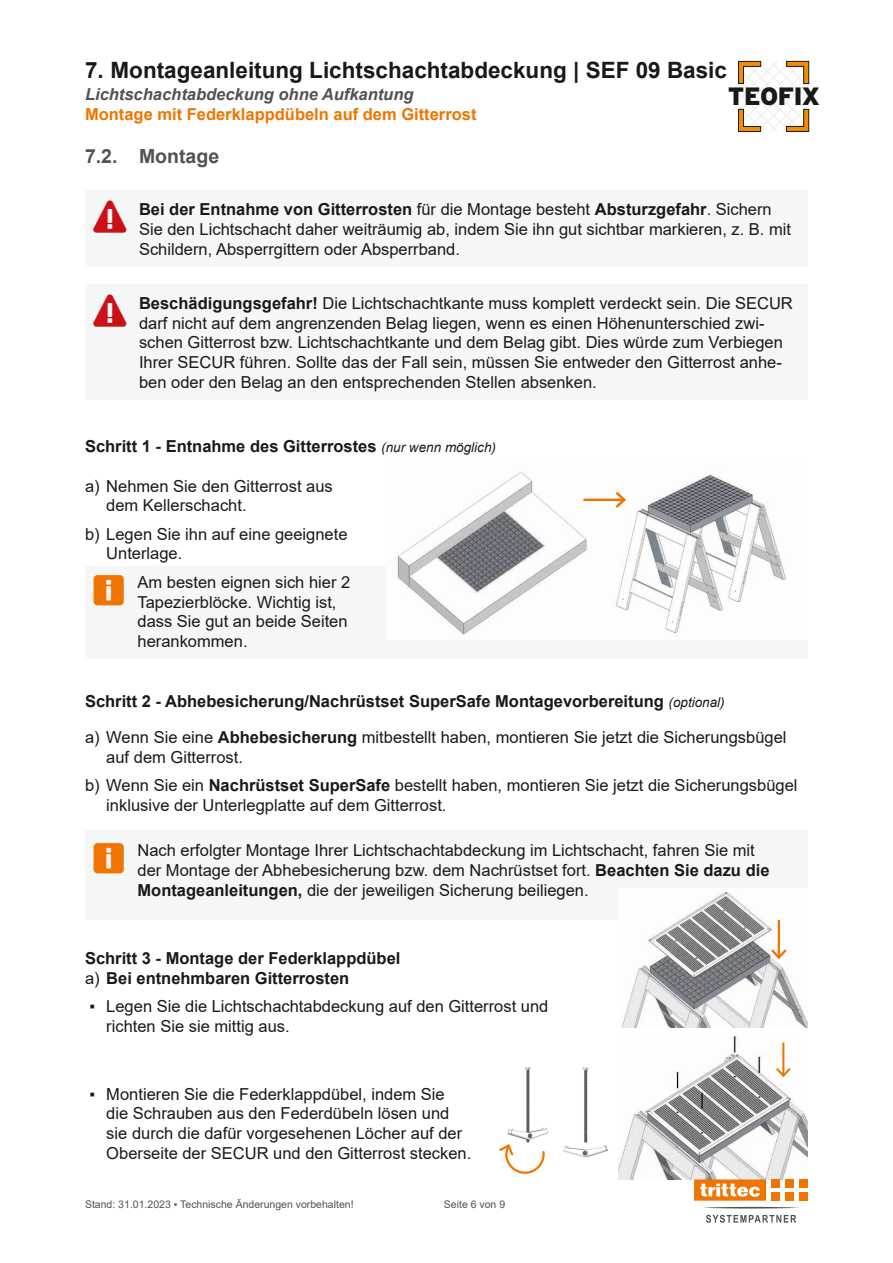
<style>
.page{position:relative;width:893px;height:1263px;background:#fff}
.page>*{position:absolute;margin:0;border:0;box-sizing:border-box;transform-origin:0 0}
.t1{font:900 25.05px "Interstate";letter-spacing:-.02em;color:#181a16}
.t2{font:700 22.5px "Arial";color:#1b1819}
.t3{font:700 19.5px "Arial";color:#525254}
.t4{font:16.5px/19.8px "Arial";color:#1b1819}
.t5{font:700 16.5px/36px "Arial";color:#1b1819}
.t6{font:700 16.5px "Arial";color:#ef7500}
.t7{font:italic 700 16.5px "Arial";color:#525254}
.t8{font:10.5px "Arial";color:#525254}
.s1{font-weight:700}
.s2{font-weight:400;font-style:italic;font-size:13.5px}
.s3{font-weight:400}
</style>
<div class="page">
<div style="left:85px;top:191px;width:723px;height:76px;background:#f5f6f6"></div>
<div style="left:85px;top:284px;width:723px;height:116px;background:#f5f6f6"></div>
<div style="left:85px;top:566px;width:723px;height:93px;background:#f5f6f6"></div>
<div style="left:85px;top:830px;width:723px;height:90px;background:#f5f6f6"></div>
<img style="left:397px;top:471px;width:201px;height:164px">
<img style="left:598px;top:472px;width:188px;height:161px">
<hr style="left:584px;top:499px;width:40px;height:2px;background:#ef7500">
<svg style="left:614px;top:490px;width:14px;height:20px"></svg>
<img style="left:621px;top:891px;width:187px;height:136px">
<hr style="left:778px;top:921px;width:2px;height:36px;background:#ef7500">
<svg style="left:769px;top:947px;width:19px;height:14px"></svg>
<img style="left:507px;top:1067px;width:101px;height:91px">
<svg style="left:499px;top:1142px;width:46px;height:32px"></svg>
<img style="left:619px;top:1035px;width:189px;height:144px">
<hr style="left:782px;top:1043px;width:2px;height:33px;background:#ef7500">
<svg style="left:774px;top:1066px;width:18px;height:12px"></svg>
<svg style="left:738px;top:61px;width:71px;height:71px"></svg>
<div style="left:772px;top:1179px;width:8px;height:8px;background:#ef7500"></div>
<div style="left:772px;top:1192px;width:8px;height:9px;background:#ef7500"></div>
<svg style="left:694px;top:1179px;width:72px;height:22px"></svg>
<div style="left:786px;top:1179px;width:8px;height:8px;background:#ef7500"></div>
<div style="left:786px;top:1192px;width:8px;height:9px;background:#ef7500"></div>
<div style="left:800px;top:1179px;width:8px;height:8px;background:#ef7500"></div>
<div style="left:800px;top:1192px;width:8px;height:9px;background:#ef7500"></div>
<svg style="left:703px;top:1207px;width:96px;height:1px"></svg>
<svg style="left:706px;top:1215px;width:90px;height:8px"></svg>
<h2 class="t2" style="left:85px;top:54px;width:643px">7. Montageanleitung Lichtschachtabdeckung | SEF 09 Basic</h2>
<p class="t7" style="left:85px;top:84px;width:330px">Lichtschachtabdeckung ohne Aufkantung</p>
<p class="t6" style="left:85px;top:103px;width:393px">Montage mit Federklappdübeln auf dem Gitterrost</p>
<p class="t3" style="left:85px;top:142px;width:136px">7.2. Montage</p>
<p class="t4" style="left:139px;top:200px;width:654px"><span class="s1">Bei der Entnahme von Gitterrosten</span> für die Montage besteht <span class="s1">Absturzgefahr</span>. Sichern<br>Sie den Lichtschacht daher weiträumig ab, indem Sie ihn gut sichtbar markieren, z. B. mit<br>Schildern, Absperrgittern oder Absperrband.</p>
<p class="t4" style="left:139px;top:293px;width:655px"><span class="s1">Beschädigungsgefahr!</span> Die Lichtschachtkante muss komplett verdeckt sein. Die SECUR darf nicht auf dem angrenzenden Belag liegen, wenn es einen Höhenunterschied zwi&shy;schen Gitterrost bzw. Lichtschachtkante und dem Belag gibt. --Dies würde zum Verbiegen Ihrer SECUR führen. Sollte das der Fall sein, müssen Sie entweder den Gitterrost anhe&shy;ben oder den Belag an den entsprechenden Stellen absenken.</p>
<h1 class="t1" style="left:728px;top:82px;width:94px">TEOFIX</h1>
<p class="t5" style="left:85px;top:428px;width:412px">Schritt 1 - Entnahme des Gitterrostes <span class="s2">(nur wenn möglich)</span></p>
<p class="t4" style="left:106px;top:476px;width:228px;text-indent:-21px">a) Nehmen Sie den Gitterrost aus dem Kellerschacht.</p>
<p class="t4" style="left:106px;top:524px;width:243px;text-indent:-21px">b) Legen Sie ihn auf eine geeignete<br>Unterlage.</p>
<p class="t4" style="left:138px;top:572px;width:214px">Am besten eignen sich hier 2<br>Tapezierblöcke. Wichtig ist, dass Sie gut an beide Seiten herankommen.</p>
<p class="t5" style="left:85px;top:683px;width:703px">Schritt 2 - Abhebesicherung/Nachrüstset SuperSafe Montagevorbereitung <span class="s2">(optional)<br></span><span class="s3">a) Wenn Sie eine</span> Abhebesicherung <span class="s3">mitbestellt haben, montieren Sie jetzt die Sicherungsbügel</span></p>
<p class="t4" style="left:85px;top:742px;width:714px;line-height:28.3px;text-indent:21px">auf dem Gitterrost.<br>b) Wenn Sie ein <span class="s1">Nachrüstset SuperSafe</span> bestellt haben, montieren Sie jetzt die Sicherungsbügel</p>
<p class="t4" style="left:106px;top:795px;width:342px">inklusive der Unterlegplatte auf dem Gitterrost.</p>
<p class="t4" style="left:138px;top:840px;width:633px">Nach erfolgter Montage Ihrer Lichtschachtabdeckung im Lichtschacht, fahren Sie mit der Montage der Abhebesicherung bzw. dem Nachrüstset fort. <span class="s1">Beachten Sie dazu die<br>Montageanleitungen,</span> die der jeweiligen Sicherung beiliegen.</p>
<p class="t5" style="left:85px;top:948px;width:317px;line-height:19.8px">Schritt 3 - Montage der Federklappdübel <span class="s3">a)</span> Bei entnehmbaren Gitterrosten</p>
<p class="t4" style="left:106px;top:996px;width:444px;text-indent:-17px">▪ Legen Sie die Lichtschachtabdeckung auf den Gitterrost und richten Sie sie mittig aus.</p>
<p class="t4" style="left:106px;top:1084px;width:366px;text-indent:-17px">▪ Montieren Sie die Federklappdübel, indem Sie<br>die Schrauben aus den Federdübeln lösen und sie durch die dafür vorgesehenen Löcher auf der Oberseite der SECUR und den Gitterrost stecken.</p>
<p class="t8" style="left:85px;top:1197px;width:270px">Stand: 31.01.2023 ▪ Technische Änderungen vorbehalten!</p>
<p class="t8" style="left:444px;top:1197px;width:63px">Seite 6 von 9</p>
</div>
